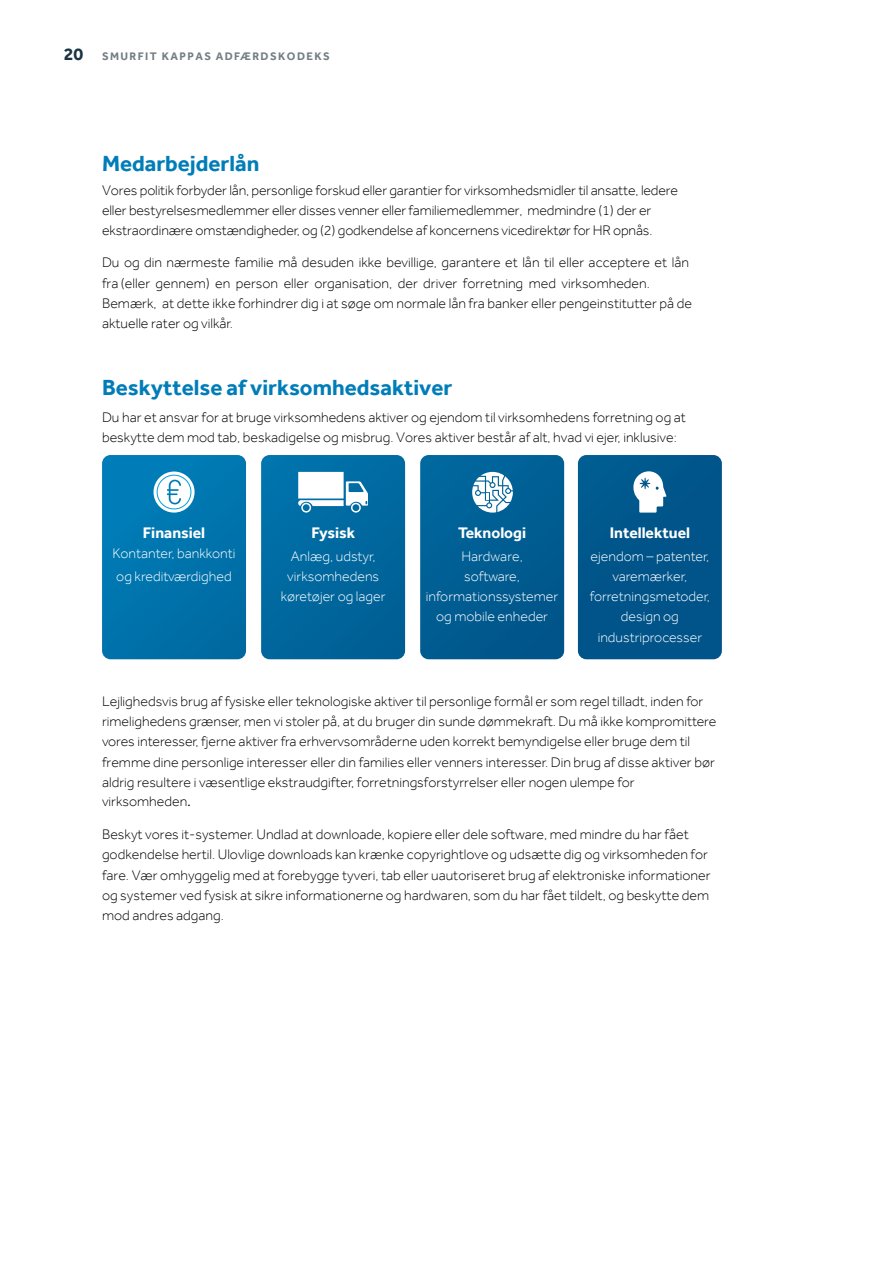
<style>
.page{position:relative;width:893px;height:1263px;background:#fff}
.page>*{position:absolute;margin:0;border:0;box-sizing:border-box;transform-origin:0 0}
.t1{font:700 22.5px "Effra Corp";color:#007db8}
.t2{font:700 15.75px "Effra Corp";color:#fff}
.t3{font:300 14.25px/20.2px "Effra Corp";color:#000}
.t4{font:300 14.25px/20.2px "Effra Corp";color:#fff;text-align:center}
.t5{font:700 11.25px "Effra Corp";letter-spacing:.125em;color:#727f85}
.s1{font-size:18px;color:#1d3444}
.s2{font-family:"Minion Pro";font-weight:400}
</style>
<div class="page">
<svg style="left:578px;top:455px;width:144px;height:204px;background:#095b8e"></svg>
<svg style="left:420px;top:455px;width:144px;height:204px;background:#096396"></svg>
<svg style="left:261px;top:455px;width:144px;height:204px;background:#1072a5"></svg>
<svg style="left:102px;top:455px;width:144px;height:204px;background:#0a79b0"></svg>
<p class="t5" style="left:64px;top:49px;width:268px"><span class="s1">2</span><span class="s1">0</span> SMURFIT KAPPAS ADFÆRDSKODEKS</p>
<h1 class="t1" style="left:102px;top:150px;width:159px">Medarbejderlån</h1>
<p class="t3" style="left:102px;top:180px;width:578px">Vores politik forbyder lån, personlige forskud eller garantier for virksomhedsmidler til ansatte, ledere eller bestyrelsesmedlemmer eller disses venner eller familiemedlemmer, medmindre (1) der er ekstraordinære omstændigheder, og (2) godkendelse af koncernens vicedirektør for HR opnås.</p>
<p class="t3" style="left:102px;top:252px;width:591px">Du og din nærmeste familie må desuden ikke bevillige, garantere et lån til eller acceptere et lån fra (eller gennem) en person eller organisation, der driver forretning med virksomheden.<br>Bemærk, at dette ikke forhindrer dig i at søge om normale lån fra banker eller pengeinstitutter på de aktuelle rater og vilkår.</p>
<h1 class="t1" style="left:102px;top:374px;width:352px">Beskyttelse af virksomhedsaktiver</h1>
<p class="t3" style="left:102px;top:407px;width:585px">Du har et ansvar for at bruge virksomhedens aktiver og ejendom til virksomhedens forretning og at beskytte dem mod tab, beskadigelse og misbrug. Vores aktiver består af alt, hvad vi ejer, inklusive:</p>
<p class="t2" style="left:143px;top:523px;width:64px">Finansiel</p>
<p class="t4" style="left:112px;top:542px;width:125px;line-height:22.4px;text-align:left">Kontanter, bankkonti og kreditværdighed</p>
<p class="t2" style="left:311px;top:523px;width:45px">Fysisk</p>
<p class="t4" style="left:281px;top:546px;width:106px">Anlæg, udstyr, virksomhedens køretøjer og lager</p>
<p class="t2" style="left:458px;top:523px;width:70px">Teknologi</p>
<p class="t4" style="left:426px;top:546px;width:134px">Hardware,<br>software, informationssystemer og mobile enheder</p>
<p class="t2" style="left:610px;top:523px;width:82px">Intellektuel</p>
<p class="t4" style="left:590px;top:546px;width:122px">ejendom – patenter, varemærker, forretningsmetoder, design og industriprocesser</p>
<p class="t3" style="left:102px;top:691px;width:616px">Lejlighedsvis brug af fysiske eller teknologiske aktiver til personlige formål er som regel tilladt, inden for rimelighedens grænser, men vi stoler på, at du bruger din sunde dømmekraft. Du må ikke kompromittere vores interesser, fjerne aktiver fra erhvervsområderne uden korrekt bemyndigelse eller bruge dem til fremme dine personlige interesser eller din families eller venners interesser. Din brug af disse aktiver bør aldrig resultere i væsentlige ekstraudgifter, forretningsforstyrrelser eller nogen ulempe for virksomheden<span class="s2">.</span></p>
<p class="t3" style="left:102px;top:824px;width:610px">Beskyt vores it-systemer. Undlad at downloade, kopiere eller dele software, med mindre du har fået godkendelse hertil. Ulovlige downloads kan krænke copyrightlove og udsætte dig og virksomheden for fare. Vær omhyggelig med at forebygge tyveri, tab eller uautoriseret brug af elektroniske informationer og systemer ved fysisk at sikre informationerne og hardwaren, som du har fået tildelt, og beskytte dem mod andres adgang.</p>
</div>
